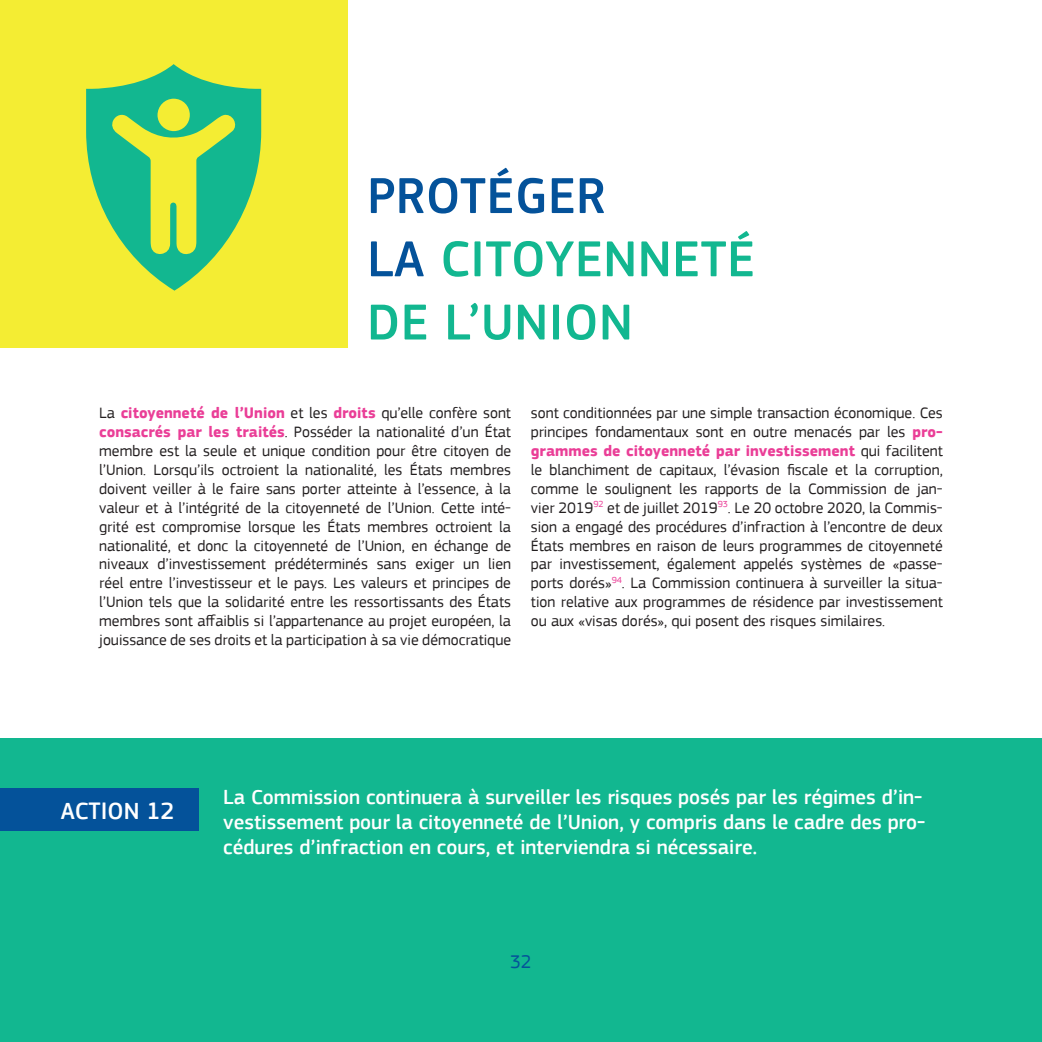
<style>
.page{position:relative;width:1042px;height:1042px;background:#fff}
.page>*{position:absolute;margin:0;border:0;box-sizing:border-box;transform-origin:0 0}
.t1{font:500 52.5px/63.2px "PF Square Sans Pro";letter-spacing:.01em;color:#12b790}
.t2{font:500 24.5px "PF Square Sans Pro";color:#fff}
.P_-_Action{font:500 21px/25.2px "PF Square Sans Pro";color:#fff}
.Numéro_de_page{font:19.25px "PF Square Sans Pro";color:#04529a}
.p_-_paragraph{font:15.75px/18.9px "PF Square Sans Pro";color:#231f20;text-align:justify}
.s1{color:#04529a}
.s2{font-weight:700;color:#ea3e97}
</style>
<div class="page">
<hr style="left:1041px;top:0;width:1px;height:1042px;background:#12b790">
<svg style="left:1041px;top:514px;width:1px;height:224px"></svg>
<div style="left:0;top:738px;width:1042px;height:304px;background:#12b790"></div>
<div style="left:0;top:788px;width:198px;height:43px;background:#04529a"></div>
<div style="left:0;top:0;width:347px;height:347px;background:#f4ed33"></div>
<svg style="left:86px;top:64px;width:175px;height:227px"></svg>
<h2 class="t1" style="left:367px;top:165px;width:389px"><span class="s1">PROTÉGER<br>LA</span> CITOYENNETÉ<br>DE L’UNION</h2>
<p class="p_-_paragraph" style="left:99px;top:404px;width:413px">La <span class="s2">citoyenneté de l’Union</span> et les <span class="s2">droits</span> qu’elle confère sont <span class="s2">consacrés par les traités</span>. Posséder la nationalité d’un État membre est la seule et unique condition pour être citoyen de l’Union. Lorsqu’ils octroient la nationalité, les États membres doivent veiller à le faire sans porter atteinte à l’essence, à la valeur et à l’intégrité de la citoyenneté de l’Union. Cette inté&shy;grité est compromise lorsque les États membres octroient la nationalité, et donc la citoyenneté de l’Union, en échange de niveaux d’investissement prédéterminés sans exiger un lien réel entre l’investisseur et le pays. Les valeurs et principes de l’Union tels que la solidarité entre les ressortissants des États membres sont affaiblis si l’appartenance au projet européen, la jouissance de ses droits et la participation à sa vie démocratique</p>
<p class="p_-_paragraph" style="left:531px;top:404px;width:413px">sont conditionnées par une simple transaction économique. Ces principes fondamentaux sont en outre menacés par les <span class="s2">pro&shy;grammes de citoyenneté par investissement</span> qui facilitent le blanchiment de capitaux, l’évasion fiscale et la corruption, comme le soulignent les rapports de la Commission de jan&shy;vier 2019<sup>92</sup> et de juillet 2019<sup>93</sup>. Le 20 octobre 2020, la Commis&shy;sion a engagé des procédures d’infraction à l’encontre de deux États membres en raison de leurs programmes de citoyenneté par investissement, également appelés systèmes de «passe&shy;ports dorés»<sup>94</sup>. La Commission continuera à surveiller la situa&shy;tion relative aux programmes de résidence par investissement ou aux «visas dorés», qui posent des risques similaires.</p>
<p class="t2" style="left:61px;top:796px;width:115px">ACTION 12</p>
<p class="P_-_Action" style="left:223px;top:785px;width:703px">La Commission continuera à surveiller les risques posés par les régimes d’in&shy;vestissement pour la citoyenneté de l’Union, y compris dans le cadre des pro&shy;cédures d’infraction en cours, et interviendra si nécessaire.</p>
<p class="Numéro_de_page" style="left:510px;top:950px;width:23px">32</p>
</div>
